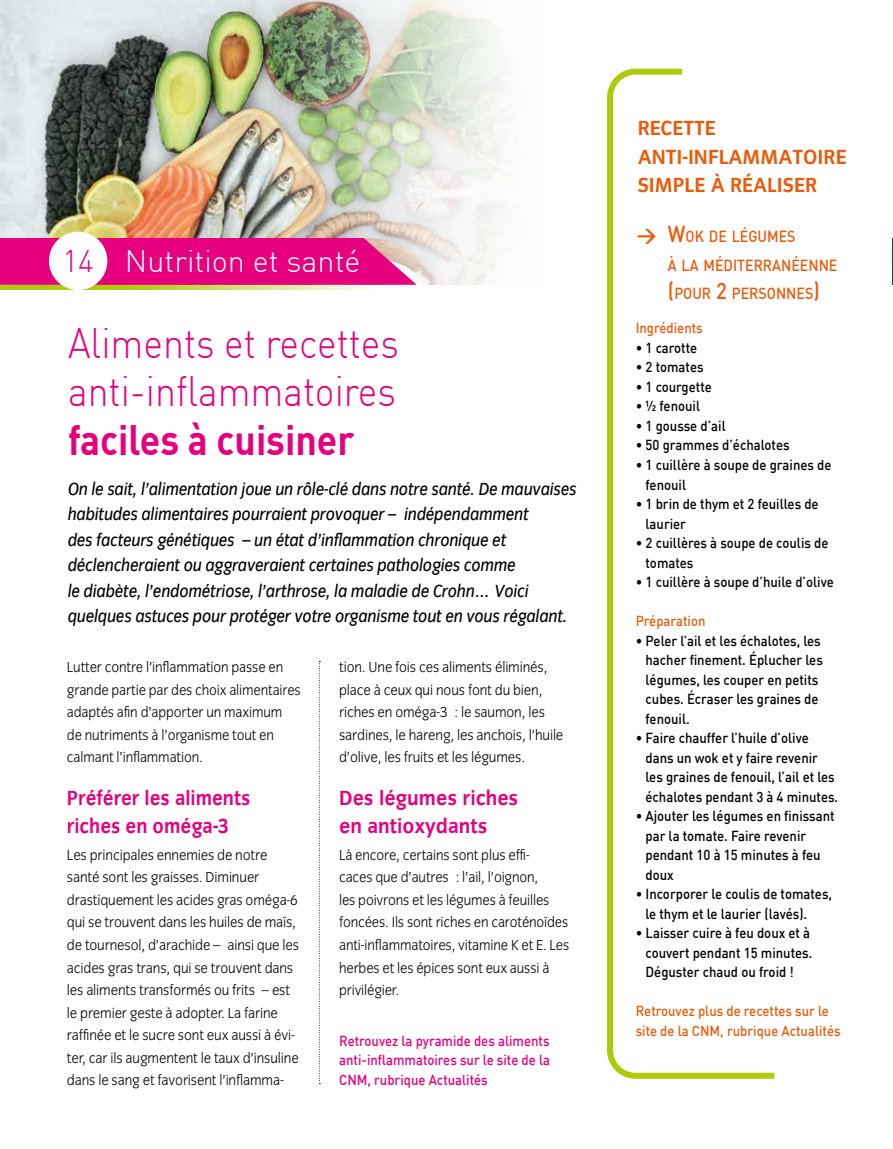
<style>
.page{position:relative;width:893px;height:1149px;background:#fff}
.page>*{position:absolute;margin:0;border:0;box-sizing:border-box;transform-origin:0 0}
.t1{font:300 41.7px/48.8px "DIN";color:#e6007d;scale:.9 1}
.t2{font:700 41.7px "DIN";color:#e6007d;scale:.9 1}
.t3{font:300 30.6px "DIN";color:#fff}
.t4{font:700 21px/28.2px "Congress Sans Std";color:#ea5b0b;scale:.95 1}
.t5{font:700 21px/28.5px "Congress Sans Std";color:#e6007d;scale:.91 1}
.t6{font:700 21px/28.5px "Congress Sans Std";color:#e6007d;scale:.95 1}
.t7{font:700 19.5px "DIN";color:#ea5b0b}
.t8{font:italic 18px/25.5px "Congress Sans Std";letter-spacing:-.01em;color:#000;scale:.9 1}
.t9{font:500 15.75px/28.5px "DIN";color:#ea5b0b;scale:.9 1}
.t10{font:15px/22.5px "Congress Sans Light Std";letter-spacing:-.01em;color:#000;scale:.96 1}
.t11{font:15px/22.5px "Congress Sans Light Std";letter-spacing:-.01em;color:#000;scale:.95 1}
.t12{font:500 14.25px/19.5px "DIN";color:#000;scale:.92 1}
.t13{font:500 14.25px/19.5px "DIN";color:#e6007d;text-align:justify;scale:.92 1}
.t14{font:500 14.25px/19.5px "DIN";color:#ea5b0b;scale:.92 1}
.s1{color:#e6007d}
.s2{font-size:22.5px}
</style>
<div class="page">
<img style="left:0;top:0;width:504px;height:285px">
<svg style="left:0;top:238px;width:417px;height:47px;background:#e51082"></svg>
<svg style="left:319px;top:660px;width:1px;height:422px"></svg>
<svg style="left:0;top:285px;width:367px;height:4px"></svg>
<div style="left:49px;top:231px;width:58px;height:59px;background:#fff;border-radius:50%"></div>
<hr style="left:892px;top:238px;width:1px;height:47px;background:#005f27">
<svg style="left:607px;top:68px;width:168px;height:1011px"></svg>
<h2 class="t3" style="left:62px;top:242px;width:300px"><span class="s1">14</span> Nutrition et santé</h2>
<h1 class="t1" style="left:68px;top:318px;width:369px">Aliments et recettes anti-inflammatoires</h1>
<h1 class="t2" style="left:68px;top:412px;width:320px">faciles à cuisiner</h1>
<p class="t8" style="left:68px;top:476px;width:567px">On le sait, l’alimentation joue un rôle-clé dans notre santé. De mauvaises habitudes alimentaires pourraient provoquer – indépendamment<br>des facteurs génétiques – un état d’inflammation chronique et déclencheraient ou aggraveraient certaines pathologies comme<br>le diabète, l’endométriose, l’arthrose, la maladie de Crohn… Voici quelques astuces pour protéger votre organisme tout en vous régalant.</p>
<p class="t11" style="left:67px;top:656px;width:248px">Lutter contre l’inflammation passe en grande partie par des choix alimentaires adaptés afin d’apporter un maximum de nutriments à l’organisme tout en calmant l’inflammation.</p>
<h3 class="t5" style="left:67px;top:783px;width:203px">Préférer les aliments riches en oméga-3</h3>
<p class="t10" style="left:67px;top:843px;width:243px">Les principales ennemies de notre santé sont les graisses. Diminuer drastiquement les acides gras oméga-6 qui se trouvent dans les huiles de maïs, de tournesol, d’arachide – ainsi que les acides gras trans, qui se trouvent dans les aliments transformés ou frits – est le premier geste à adopter. La farine raffinée et le sucre sont eux aussi à évi&shy;ter, car ils augmentent le taux d’insuline dans le sang et favorisent l’inflamma-</p>
<p class="t10" style="left:339px;top:656px;width:235px">tion. Une fois ces aliments éliminés, place à ceux qui nous font du bien, riches en oméga-3 : le saumon, les sardines, le hareng, les anchois, l’huile d’olive, les fruits et les légumes.</p>
<h3 class="t6" style="left:339px;top:783px;width:190px">Des légumes riches en antioxydants</h3>
<p class="t11" style="left:339px;top:843px;width:244px">Là encore, certains sont plus effi-<br>caces que d’autres : l’ail, l’oignon,<br>les poivrons et les légumes à feuilles foncées. Ils sont riches en caroténoïdes anti-inflammatoires, vitamine K et E. Les herbes et les épices sont eux aussi à privilégier.</p>
<p class="t13" style="left:339px;top:1029px;width:231px">Retrouvez la pyramide des aliments anti-inflammatoires sur le site de la CNM, rubrique Actualités</p>
<h3 class="t4" style="left:638px;top:114px;width:221px">RECETTE<br>ANTI-INFLAMMATOIRE<br>SIMPLE À RÉALISER</h3>
<h3 class="t7" style="left:637px;top:222px;width:22px">&gt;</h3>
<p class="t9" style="left:668px;top:221px;width:190px"><span class="s2">W</span>OK DE LÉGUMES<br>À LA MÉDITERRANÉENNE <span class="s2">(</span>POUR <span class="s2">2</span> PERSONNES<span class="s2">)</span></p>
<p class="t14" style="left:636px;top:318px;width:74px">Ingrédients</p>
<p class="t12" style="left:636px;top:337px;width:68px">• 1 carotte</p>
<p class="t12" style="left:636px;top:357px;width:75px">• 2 tomates</p>
<p class="t12" style="left:636px;top:376px;width:84px">• 1 courgette</p>
<p class="t12" style="left:636px;top:396px;width:72px">• ½ fenouil</p>
<p class="t12" style="left:636px;top:415px;width:99px">• 1 gousse d’ail</p>
<p class="t12" style="left:636px;top:435px;width:169px">• 50 grammes d’échalotes</p>
<p class="t12" style="left:645px;top:454px;width:204px;text-indent:-10px">• 1 cuillère à soupe de graines de fenouil</p>
<p class="t12" style="left:645px;top:493px;width:190px;text-indent:-10px">• 1 brin de thym et 2 feuilles de laurier</p>
<p class="t12" style="left:645px;top:532px;width:200px;text-indent:-10px">• 2 cuillères à soupe de coulis de tomates</p>
<p class="t12" style="left:636px;top:571px;width:217px">• 1 cuillère à soupe d’huile d’olive</p>
<p class="t14" style="left:636px;top:610px;width:77px">Préparation</p>
<p class="t12" style="left:645px;top:630px;width:194px;text-indent:-10px">• Peler l’ail et les échalotes, les hacher finement. Éplucher les légumes, les couper en petits cubes. Écraser les graines de fenouil.</p>
<p class="t12" style="left:645px;top:727px;width:211px;text-indent:-10px">• Faire chauffer l’huile d’olive dans un wok et y faire revenir les graines de fenouil, l’ail et les échalotes pendant 3 à 4 minutes.</p>
<p class="t12" style="left:645px;top:805px;width:207px;text-indent:-10px">• Ajouter les légumes en finissant par la tomate. Faire revenir pendant 10 à 15 minutes à feu doux</p>
<p class="t12" style="left:645px;top:883px;width:204px;text-indent:-10px">• Incorporer le coulis de tomates, le thym et le laurier (lavés).</p>
<p class="t12" style="left:645px;top:922px;width:183px;text-indent:-10px">• Laisser cuire à feu doux et à couvert pendant 15 minutes.<br>Déguster chaud ou froid !</p>
<p class="t14" style="left:636px;top:1000px;width:224px">Retrouvez plus de recettes sur le site de la CNM, rubrique Actualités</p>
</div>
